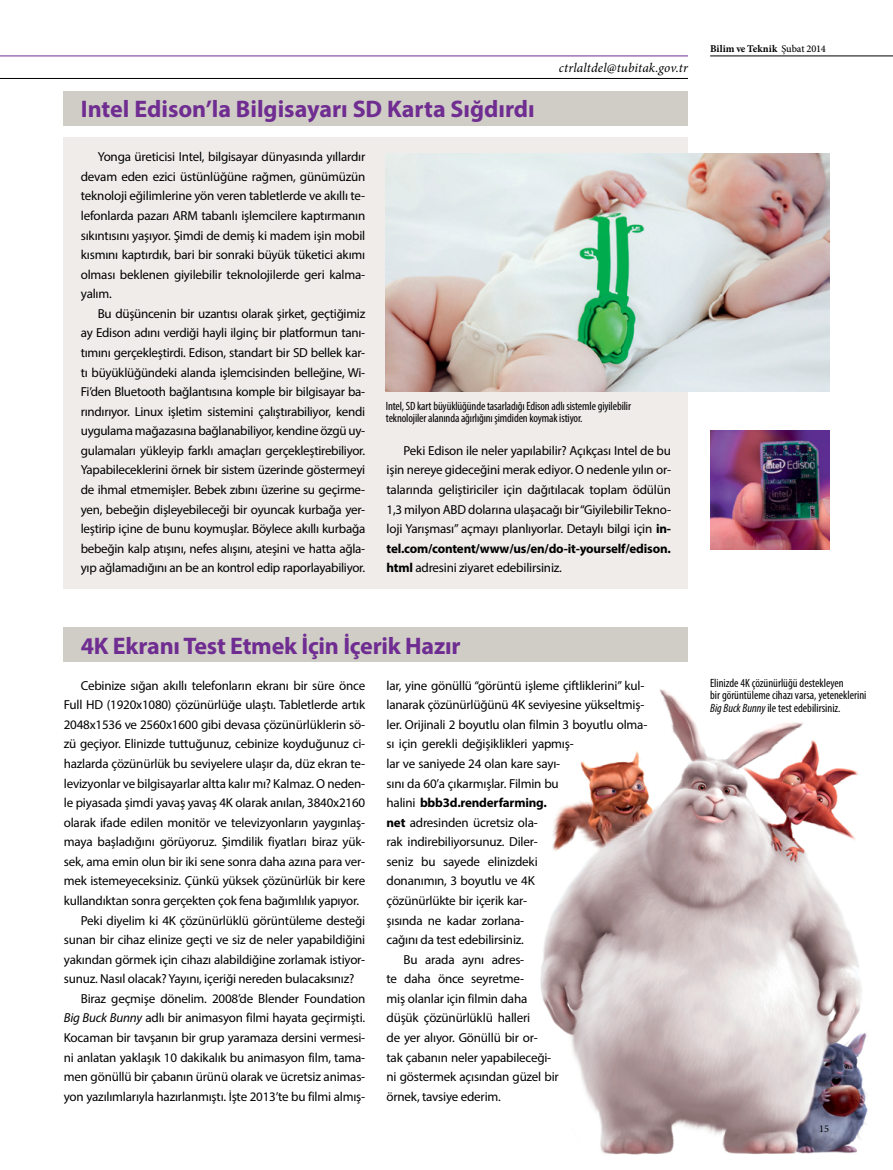
<style>
.page{position:relative;width:893px;height:1170px;background:#fff}
.page>*{position:absolute;margin:0;border:0;box-sizing:border-box;transform-origin:0 0}
.t1{font:700 24px "Myriad Pro";letter-spacing:-.005em;color:#6f2c91}
.t2{font:italic 13.2px "Minion Pro";letter-spacing:.01em;color:#000}
.t3{font:13.05px/19.5px "Myriad Pro";letter-spacing:-.015em;color:#000;text-align:justify}
.t4{font:700 13.05px "Myriad Pro";letter-spacing:-.015em;color:#000}
.t5{font:condensed 12px/12px "Myriad Pro";letter-spacing:-.01em;color:#000}
.t6{font:700 10.35px "Minion Pro";letter-spacing:.005em;color:#000}
.t7{font:10.35px "Minion Pro";color:#000}
.s1{font-weight:700}
.s2{font-weight:500}
.s3{font-style:italic}
.s4{font-weight:400}
</style>
<div class="page">
<div style="left:64px;top:91px;width:624px;height:34px;background:#cfcdc5"></div>
<div style="left:64px;top:137px;width:624px;height:451px;background:#efecea"></div>
<div style="left:64px;top:627px;width:624px;height:34px;background:#cfcdc5"></div>
<img style="left:710px;top:430px;width:119px;height:119px">
<img style="left:386px;top:153px;width:443px;height:238px">
<img style="left:540px;top:689px;width:328px;height:466px">
<hr style="left:710px;top:56px;width:183px;height:1px;background:#000">
<hr style="left:0;top:56px;width:688px;height:1px;background:#6f2c91">
<hr style="left:0;top:78px;width:688px;height:1px;background:#000">
<p class="t2" style="left:559px;top:58px;width:131px">ctrlaltdel@tubitak.gov.tr</p>
<h1 class="t1" style="left:81px;top:94px;width:455px">Intel Edison’la Bilgisayarı SD Karta Sığdırdı</h1>
<p class="t3" style="left:81px;top:147px;width:286px;text-indent:17px">Yonga üreticisi Intel, bilgisayar dünyasında yıllardır devam eden ezici üstünlüğüne rağmen, günümüzün teknoloji eğilimlerine yön veren tabletlerde ve akıllı te&shy;lefonlarda pazarı ARM tabanlı işlemcilere kaptırmanın sıkıntısını yaşıyor. Şimdi de demiş ki madem işin mobil kısmını kaptırdık, bari bir sonraki büyük tüketici akımı olması beklenen giyilebilir teknolojilerde geri kalma&shy;yalım.</p>
<p class="t3" style="left:81px;top:303px;width:286px;text-indent:17px">Bu düşüncenin bir uzantısı olarak şirket, geçtiğimiz ay Edison adını verdiği hayli ilginç bir platformun tanı&shy;tımını gerçekleştirdi. Edison, standart bir SD bellek kar&shy;tı büyüklüğündeki alanda işlemcisinden belleğine, Wi-Fi’den Bluetooth bağlantısına komple bir bilgisayar ba&shy;rındırıyor. Linux işletim sistemini çalıştırabiliyor, kendi uygulama mağazasına bağlanabiliyor, kendine özgü uy&shy;gulamaları yükleyip farklı amaçları gerçekleştirebiliyor.<br>Yapabileceklerini örnek bir sistem üzerinde göstermeyi de ihmal etmemişler. Bebek zıbını üzerine su geçirme&shy;yen, bebeğin dişleyebileceği bir oyuncak kurbağa yer&shy;leştirip içine de bunu koymuşlar. Böylece akıllı kurbağa bebeğin kalp atışını, nefes alışını, ateşini ve hatta ağla&shy;yıp ağlamadığını an be an kontrol edip raporlayabiliyor.</p>
<p class="t5" style="left:386px;top:400px;width:247px">Intel, SD kart büyüklüğünde tasarladığı Edison adlı sistemle giyilebilir teknolojiler alanında ağırlığını şimdiden koymak istiyor.</p>
<p class="t3" style="left:386px;top:440px;width:286px;text-indent:17px">Peki Edison ile neler yapılabilir? Açıkçası Intel de bu işin nereye gideceğini merak ediyor. O nedenle yılın or&shy;talarında geliştiriciler için dağıtılacak toplam ödülün 1,3 milyon ABD dolarına ulaşacağı bir “Giyilebilir Tekno&shy;loji Yarışması” açmayı planlıyorlar. Detaylı bilgi için <span class="s1">in&shy;tel.com/content/www/us/en/do-it-yourself/edison. html</span> adresini ziyaret edebilirsiniz.</p>
<p class="t6" style="left:710px;top:41px;width:117px">Bilim ve Teknik <span class="s2">Şubat 2014</span></p>
<h1 class="t1" style="left:81px;top:629px;width:381px">4K Ekranı Test Etmek İçin İçerik Hazır</h1>
<p class="t3" style="left:81px;top:675px;width:286px">Cebinize sığan akıllı telefonların ekranı bir süre önce</p>
<p class="t3" style="left:64px;top:694px;width:303px">Full HD (1920x1080) çözünürlüğe ulaştı. Tabletlerde artık</p>
<p class="t3" style="left:64px;top:714px;width:303px">2048x1536 ve 2560x1600 gibi devasa çözünürlüklerin sö-</p>
<p class="t3" style="left:64px;top:734px;width:303px">zü geçiyor. Elinizde tuttuğunuz, cebinize koyduğunuz ci-</p>
<p class="t3" style="left:64px;top:753px;width:303px">hazlarda çözünürlük bu seviyelere ulaşır da, düz ekran te-</p>
<p class="t3" style="left:64px;top:773px;width:303px">levizyonlar ve bilgisayarlar altta kalır mı? Kalmaz. O neden-</p>
<p class="t3" style="left:64px;top:792px;width:303px">le piyasada şimdi yavaş yavaş 4K olarak anılan, 3840x2160</p>
<p class="t3" style="left:64px;top:812px;width:303px">olarak ifade edilen monitör ve televizyonların yaygınlaş-</p>
<p class="t3" style="left:64px;top:831px;width:303px">maya başladığını görüyoruz. Şimdilik fiyatları biraz yük-</p>
<p class="t3" style="left:64px;top:851px;width:303px">sek, ama emin olun bir iki sene sonra daha azına para ver-</p>
<p class="t3" style="left:64px;top:871px;width:303px">mek istemeyeceksiniz. Çünkü yüksek çözünürlük bir kere</p>
<p class="t3" style="left:64px;top:890px;width:297px">kullandıktan sonra gerçekten çok fena bağımlılık yapıyor.</p>
<p class="t3" style="left:81px;top:910px;width:286px">Peki diyelim ki 4K çözünürlüklü görüntüleme desteği</p>
<p class="t3" style="left:64px;top:929px;width:303px">sunan bir cihaz elinize geçti ve siz de neler yapabildiğini</p>
<p class="t3" style="left:64px;top:949px;width:303px">yakından görmek için cihazı alabildiğine zorlamak istiyor-</p>
<p class="t3" style="left:64px;top:968px;width:292px">sunuz. Nasıl olacak? Yayını, içeriği nereden bulacaksınız?</p>
<p class="t3" style="left:81px;top:988px;width:286px">Biraz geçmişe dönelim. 2008’de Blender Foundation</p>
<p class="t3" style="left:64px;top:1007px;width:303px"><span class="s3">Big Buck Bunny</span> adlı bir animasyon filmi hayata geçirmişti.</p>
<p class="t3" style="left:64px;top:1027px;width:303px">Kocaman bir tavşanın bir grup yaramaza dersini vermesi-</p>
<p class="t3" style="left:64px;top:1047px;width:303px">ni anlatan yaklaşık 10 dakikalık bu animasyon film, tama-</p>
<p class="t3" style="left:64px;top:1066px;width:303px">men gönüllü bir çabanın ürünü olarak ve ücretsiz animas-</p>
<p class="t3" style="left:64px;top:1086px;width:303px">yon yazılımlarıyla hazırlanmıştı. İşte 2013’te bu filmi almış-</p>
<p class="t3" style="left:387px;top:675px;width:259px">lar, yine gönüllü “görüntü işleme çiftliklerini” kul-</p>
<p class="t3" style="left:387px;top:694px;width:259px">lanarak çözünürlüğünü 4K seviyesine yükseltmiş-</p>
<p class="t3" style="left:387px;top:714px;width:262px">ler. Orijinali 2 boyutlu olan filmin 3 boyutlu olma-</p>
<p class="t3" style="left:387px;top:734px;width:189px">sı için gerekli değişiklikleri yapmış-</p>
<p class="t3" style="left:387px;top:753px;width:175px">lar ve saniyede 24 olan kare sayı-</p>
<p class="t3" style="left:387px;top:773px;width:174px">sını da 60’a çıkarmışlar. Filmin bu</p>
<p class="t4" style="left:387px;top:794px;width:162px"><span class="s4">halini</span> bbb3d.renderfarming.</p>
<p class="t3" style="left:387px;top:812px;width:153px"><span class="s1">net</span> adresinden ücretsiz ola-</p>
<p class="t3" style="left:387px;top:831px;width:153px">rak indirebiliyorsunuz. Diler-</p>
<p class="t3" style="left:387px;top:851px;width:153px">seniz bu sayede elinizdeki</p>
<p class="t3" style="left:387px;top:870px;width:150px">donanımın, 3 boyutlu ve 4K</p>
<p class="t3" style="left:387px;top:890px;width:142px">çözünürlükte bir içerik kar-</p>
<p class="t3" style="left:387px;top:910px;width:139px">şısında ne kadar zorlana-</p>
<p class="t3" style="left:387px;top:929px;width:139px">cağını da test edebilirsiniz.</p>
<p class="t3" style="left:404px;top:949px;width:122px">Bu arada aynı adres-</p>
<p class="t3" style="left:387px;top:968px;width:139px">te daha önce seyretme-</p>
<p class="t3" style="left:387px;top:988px;width:142px">miş olanlar için filmin daha</p>
<p class="t3" style="left:387px;top:1007px;width:145px">düşük çözünürlüklü halleri</p>
<p class="t3" style="left:387px;top:1027px;width:153px">de yer alıyor. Gönüllü bir or-</p>
<p class="t3" style="left:387px;top:1047px;width:166px">tak çabanın neler yapabileceği-</p>
<p class="t3" style="left:387px;top:1066px;width:174px">ni göstermek açısından güzel bir</p>
<p class="t3" style="left:387px;top:1086px;width:116px">örnek, tavsiye ederim.</p>
<p class="t5" style="left:710px;top:677px;width:158px">Elinizde 4K çözünürlüğü destekleyen<br>bir görüntüleme cihazı varsa, yeteneklerini<br><span class="s3">Big Buck Bunny</span> ile test edebilirsiniz.</p>
<p class="t7" style="left:819px;top:1121px;width:11px">15</p>
</div>
